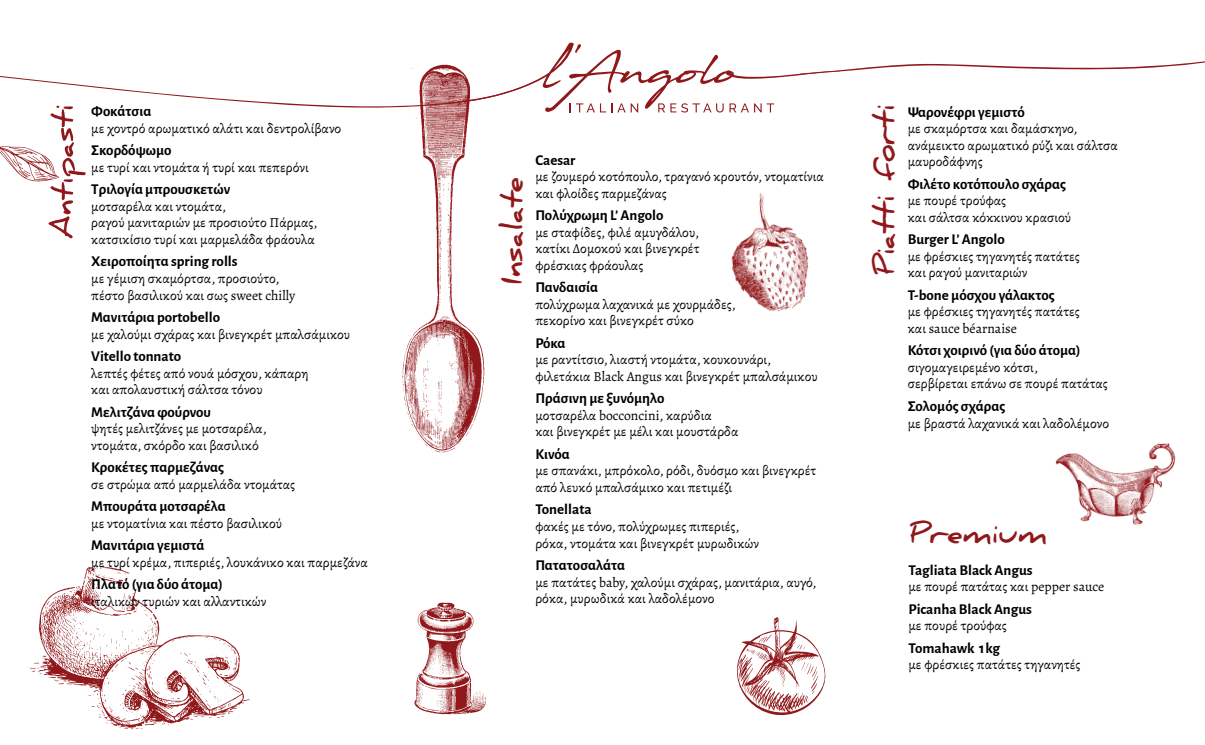
<style>
.page{position:relative;width:1205px;height:745px;background:#fff}
.page>*{position:absolute;margin:0;border:0;box-sizing:border-box;transform-origin:0 0}
.t1{font:700 28.75px "Daniel";color:#90181b}
.t2{font:700 15px "Alegreya Sans";color:#000}
.t3{font:13.75px/16.5px "Alegreya";color:#000}
</style>
<div class="page">
<img style="left:402px;top:238px;width:83px;height:215px">
<img style="left:29px;top:566px;width:221px;height:164px">
<img style="left:731px;top:238px;width:78px;height:73px">
<img style="left:1055px;top:443px;width:121px;height:83px">
<img style="left:414px;top:602px;width:72px;height:112px">
<svg style="left:0;top:42px;width:1205px;height:196px"></svg>
<svg style="left:737px;top:617px;width:89px;height:99px"></svg>
<p class="t2" style="left:91px;top:100px;width:62px">Φοκάτσια</p>
<p class="t3" style="left:91px;top:120px;width:252px">με χοντρό αρωματικό αλάτι και δεντρολίβανο</p>
<p class="t2" style="left:91px;top:139px;width:82px">Σκορδόψωμο</p>
<p class="t3" style="left:91px;top:159px;width:219px">με τυρί και ντομάτα ή τυρί και πεπερόνι</p>
<p class="t2" style="left:91px;top:178px;width:141px">Τριλογία μπρουσκετών</p>
<p class="t3" style="left:91px;top:198px;width:228px">μοτσαρέλα και ντομάτα,<br>ραγού μανιταριών με προσιούτο Πάρμας, κατσικίσιο τυρί και μαρμελάδα φράουλα</p>
<p class="t2" style="left:91px;top:250px;width:148px">Χειροποίητα spring rolls</p>
<p class="t3" style="left:91px;top:270px;width:206px">με γέμιση σκαμόρτσα, προσιούτο, πέστο βασιλικού και σως sweet chilly</p>
<p class="t2" style="left:91px;top:306px;width:130px">Μανιτάρια portobello</p>
<p class="t3" style="left:91px;top:325px;width:260px">με χαλούμι σχάρας και βινεγκρέτ μπαλσάμικου</p>
<p class="t2" style="left:91px;top:345px;width:91px">Vitello tonnato</p>
<p class="t3" style="left:91px;top:364px;width:219px">λεπτές φέτες από νουά μόσχου, κάπαρη και απολαυστική σάλτσα τόνου</p>
<p class="t2" style="left:91px;top:400px;width:121px">Μελιτζάνα φούρνου</p>
<p class="t3" style="left:91px;top:420px;width:177px">ψητές μελιτζάνες με μοτσαρέλα, ντομάτα, σκόρδο και βασιλικό</p>
<p class="t2" style="left:91px;top:456px;width:134px">Κροκέτες παρμεζάνας</p>
<p class="t3" style="left:91px;top:475px;width:206px">σε στρώμα από μαρμελάδα ντομάτας</p>
<p class="t2" style="left:91px;top:495px;width:136px">Μπουράτα μοτσαρέλα</p>
<p class="t3" style="left:91px;top:514px;width:192px">με ντοματίνια και πέστο βασιλικού</p>
<p class="t2" style="left:91px;top:534px;width:115px">Μανιτάρια γεμιστά</p>
<p class="t3" style="left:91px;top:553px;width:278px">με τυρί κρέμα, πιπεριές, λουκάνικο και παρμεζάνα</p>
<p class="t2" style="left:91px;top:573px;width:133px">Πλατό (για δύο άτομα)</p>
<p class="t3" style="left:91px;top:592px;width:177px">ιταλικών τυριών και αλλαντικών</p>
<h1 class="t1" style="left:496px;top:283px;width:108px;rotate:-90deg">Insalate</h1>
<p class="t2" style="left:535px;top:148px;width:42px">Caesar</p>
<p class="t3" style="left:535px;top:168px;width:290px">με ζουμερό κοτόπουλο, τραγανό κρουτόν, ντοματίνια και φλοίδες παρμεζάνας</p>
<p class="t2" style="left:535px;top:204px;width:130px">Πολύχρωμη L’ Angolo</p>
<p class="t3" style="left:535px;top:224px;width:166px;text-align:justify">με σταφίδες, φιλέ αμυγδάλου, κατίκι Δομοκού και βινεγκρέτ φρέσκιας φράουλας</p>
<p class="t2" style="left:535px;top:276px;width:64px">Πανδαισία</p>
<p class="t3" style="left:535px;top:296px;width:202px">πολύχρωμα λαχανικά με χουρμάδες, πεκορίνο και βινεγκρέτ σύκο</p>
<p class="t2" style="left:535px;top:331px;width:32px">Ρόκα</p>
<p class="t3" style="left:535px;top:351px;width:284px">με ραντίτσιο, λιαστή ντομάτα, κουκουνάρι, φιλετάκια Black Angus και βινεγκρέτ μπαλσάμικου</p>
<p class="t2" style="left:535px;top:387px;width:131px">Πράσινη με ξυνόμηλο</p>
<p class="t3" style="left:535px;top:407px;width:205px">μοτσαρέλα bocconcini, καρύδια<br>και βινεγκρέτ με μέλι και μουστάρδα</p>
<p class="t2" style="left:535px;top:442px;width:36px">Κινόα</p>
<p class="t3" style="left:535px;top:462px;width:282px">με σπανάκι, μπρόκολο, ρόδι, δυόσμο και βινεγκρέτ από λευκό μπαλσάμικο και πετιμέζι</p>
<p class="t2" style="left:535px;top:498px;width:58px">Τonellata</p>
<p class="t3" style="left:535px;top:518px;width:225px">φακές με τόνο, πολύχρωμες πιπεριές, ρόκα, ντομάτα και βινεγκρέτ μυρωδικών</p>
<p class="t2" style="left:535px;top:553px;width:91px">Πατατοσαλάτα</p>
<p class="t3" style="left:535px;top:573px;width:283px">με πατάτες baby, χαλούμι σχάρας, μανιτάρια, αυγό, ρόκα, μυρωδικά και λαδολέμονο</p>
<h1 class="t1" style="left:868px;top:275px;width:172px;rotate:-90deg">Piatti forti</h1>
<p class="t2" style="left:908px;top:101px;width:119px">Ψαρονέφρι γεμιστό</p>
<p class="t3" style="left:908px;top:120px;width:212px">με σκαμόρτσα και δαμάσκηνο, ανάμεικτο αρωματικό ρύζι και σάλτσα μαυροδάφνης</p>
<p class="t2" style="left:908px;top:173px;width:160px">Φιλέτο κοτόπουλο σχάρας</p>
<p class="t3" style="left:908px;top:192px;width:165px">με πουρέ τρούφας<br>και σάλτσα κόκκινου κρασιού</p>
<p class="t2" style="left:908px;top:228px;width:99px">Burger L’ Angolo</p>
<p class="t3" style="left:908px;top:248px;width:174px">με φρέσκιες τηγανητές πατάτες και ραγού μανιταριών</p>
<p class="t2" style="left:908px;top:284px;width:148px">T-bone μόσχου γάλακτος</p>
<p class="t3" style="left:908px;top:303px;width:174px">με φρέσκιες τηγανητές πατάτες και sauce béarnaise</p>
<p class="t2" style="left:908px;top:339px;width:174px">Κότσι χοιρινό (για δύο άτομα)</p>
<p class="t3" style="left:908px;top:359px;width:202px">σιγομαγειρεμένο κότσι,<br>σερβίρεται επάνω σε πουρέ πατάτας</p>
<p class="t2" style="left:908px;top:395px;width:99px">Σολομός σχάρας</p>
<p class="t3" style="left:908px;top:414px;width:203px">με βραστά λαχανικά και λαδολέμονο</p>
<h1 class="t1" style="left:909px;top:516px;width:139px">Premium</h1>
<p class="t2" style="left:908px;top:558px;width:126px">Tagliata Black Angus</p>
<p class="t3" style="left:908px;top:578px;width:197px">με πουρέ πατάτας και pepper sauce</p>
<p class="t2" style="left:908px;top:597px;width:125px">Picanha Black Angus</p>
<p class="t3" style="left:908px;top:617px;width:100px">με πουρέ τρούφας</p>
<p class="t2" style="left:908px;top:636px;width:93px">Tomahawk 1 kg</p>
<p class="t3" style="left:908px;top:656px;width:174px">με φρέσκιες πατάτες τηγανητές</p>
</div>
